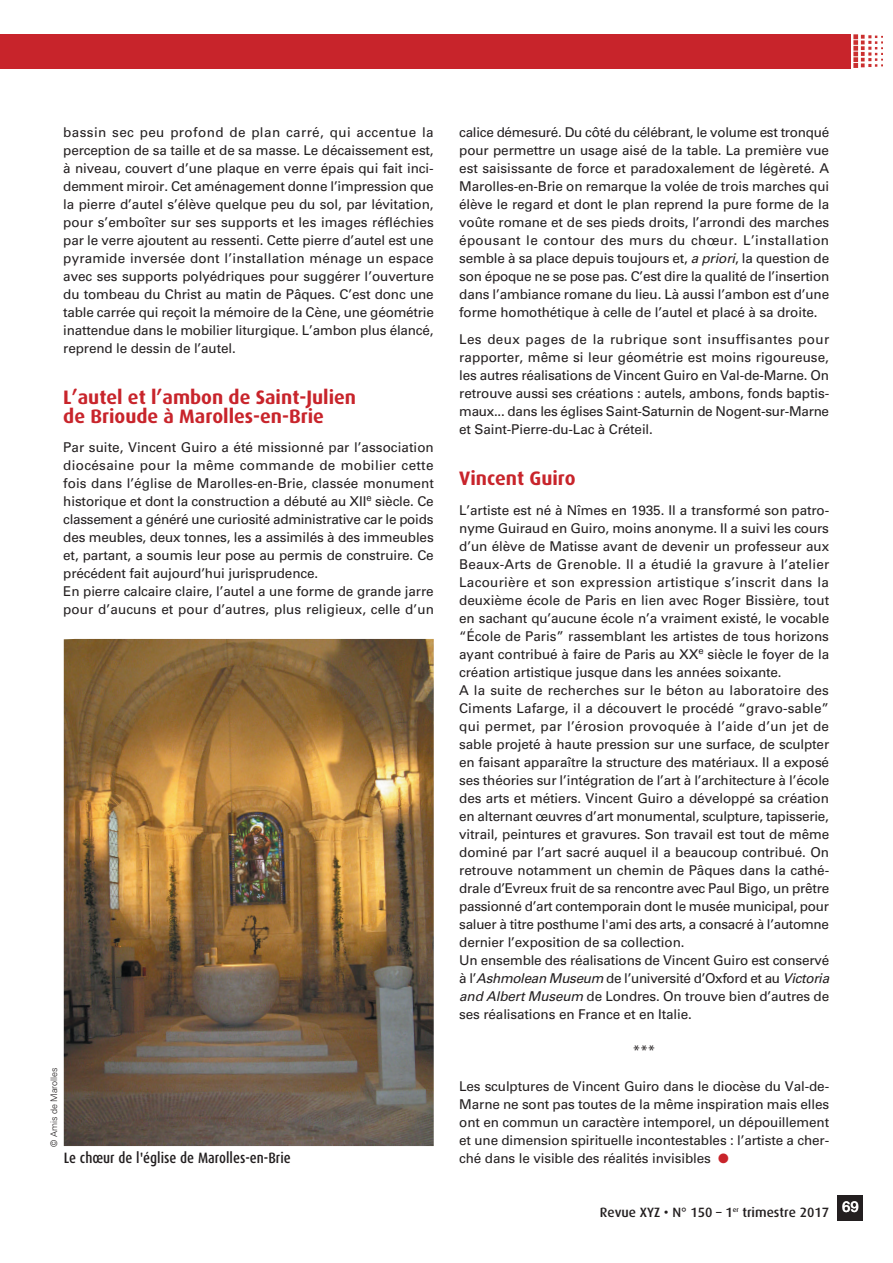
<style>
.page{position:relative;width:893px;height:1263px;background:#fff}
.page>*{position:absolute;margin:0;border:0;box-sizing:border-box;transform-origin:0 0}
.inter_2{font:700 19.5px/19.5px "Dax";color:#c8242b}
.légende{font:500 15px "Dax Condensed";color:#231f20}
.texte_courant{font:13.5px/18px "Univers LT Std";letter-spacing:-.01em;color:#231f20;text-align:justify}
.t1{font:500 13.5px "Dax";color:#231f20}
.credit{font:300 9px "Univers LT Std";color:#231f20}
.s1{font-style:italic}
.s2{color:#c8242b}
</style>
<div class="page">
<img style="left:850px;top:34px;width:32px;height:35px">
<div style="left:838px;top:1195px;width:25px;height:25px;background:#231f20"></div>
<div style="left:0;top:34px;width:850px;height:34px;background:#c8242b"></div>
<img style="left:64px;top:639px;width:370px;height:507px">
<p class="texte_courant" style="left:63px;top:123px;width:372px">bassin sec peu profond de plan carré, qui accentue la perception de sa taille et de sa masse. Le décaissement est, à niveau, couvert d’une plaque en verre épais qui fait inci&shy;demment miroir. Cet aménagement donne l’impression que la pierre d’autel s’élève quelque peu du sol, par lévitation, pour s’emboîter sur ses supports et les images réfléchies par le verre ajoutent au ressenti. Cette pierre d’autel est une pyramide inversée dont l’installation ménage un espace avec ses supports polyédriques pour suggérer l’ouverture du tombeau du Christ au matin de Pâques. C’est donc une table carrée qui reçoit la mémoire de la Cène, une géométrie inattendue dans le mobilier liturgique. L’ambon plus élancé, reprend le dessin de l’autel.</p>
<p class="inter_2" style="left:63px;top:387px;width:294px">L’autel et l’ambon de Saint-Julien de Brioude à Marolles-en-Brie</p>
<p class="texte_courant" style="left:63px;top:438px;width:372px">Par suite, Vincent Guiro a été missionné par l’association diocésaine pour la même commande de mobilier cette fois dans l’église de Marolles-en-Brie, classée monument historique et dont la construction a débuté au XII<sup>e</sup> siècle. Ce classement a généré une curiosité administrative car le poids des meubles, deux tonnes, les a assimilés à des immeubles et, partant, a soumis leur pose au permis de construire. Ce précédent fait aujourd’hui jurisprudence.</p>
<p class="texte_courant" style="left:63px;top:582px;width:372px">En pierre calcaire claire, l’autel a une forme de grande jarre pour d’aucuns et pour d’autres, plus religieux, celle d’un</p>
<p class="credit" style="left:49px;top:1147px;width:81px;rotate:-90deg">© Amis de Marolles</p>
<p class="légende" style="left:64px;top:1149px;width:228px">Le chœur de l'église de Marolles-en-Brie</p>
<p class="texte_courant" style="left:459px;top:123px;width:372px">calice démesuré. Du côté du célébrant, le volume est tronqué pour permettre un usage aisé de la table. La première vue est saisissante de force et paradoxalement de légèreté. A Marolles-en-Brie on remarque la volée de trois marches qui élève le regard et dont le plan reprend la pure forme de la voûte romane et de ses pieds droits, l’arrondi des marches épousant le contour des murs du chœur. L’installation semble à sa place depuis toujours et, <span class="s1">a priori</span>, la question de son époque ne se pose pas. C’est dire la qualité de l’insertion dans l’ambiance romane du lieu. Là aussi l’ambon est d’une forme homothétique à celle de l’autel et placé à sa droite.</p>
<p class="texte_courant" style="left:459px;top:330px;width:372px">Les deux pages de la rubrique sont insuffisantes pour rapporter, même si leur géométrie est moins rigoureuse, les autres réalisations de Vincent Guiro en Val-de-Marne. On retrouve aussi ses créations : autels, ambons, fonds baptis&shy;maux... dans les églises Saint-Saturnin de Nogent-sur-Marne et Saint-Pierre-du-Lac à Créteil.</p>
<p class="inter_2" style="left:459px;top:468px;width:118px">Vincent Guiro</p>
<p class="texte_courant" style="left:459px;top:501px;width:372px">L’artiste est né à Nîmes en 1935. Il a transformé son patro&shy;nyme Guiraud en Guiro, moins anonyme. Il a suivi les cours d’un élève de Matisse avant de devenir un professeur aux Beaux-Arts de Grenoble. Il a étudié la gravure à l’atelier Lacourière et son expression artistique s’inscrit dans la deuxième école de Paris en lien avec Roger Bissière, tout en sachant qu’aucune école n’a vraiment existé, le vocable “École de Paris” rassemblant les artistes de tous horizons ayant contribué à faire de Paris au XX<sup>e</sup> siècle le foyer de la création artistique jusque dans les années soixante.</p>
<p class="texte_courant" style="left:459px;top:681px;width:372px">A la suite de recherches sur le béton au laboratoire des Ciments Lafarge, il a découvert le procédé “gravo-sable” qui permet, par l’érosion provoquée à l’aide d’un jet de sable projeté à haute pression sur une surface, de sculpter en faisant apparaître la structure des matériaux. Il a exposé ses théories sur l’intégration de l’art à l’architecture à l’école des arts et métiers. Vincent Guiro a développé sa création en alternant œuvres d’art monumental, sculpture, tapisserie, vitrail, peintures et gravures. Son travail est tout de même dominé par l’art sacré auquel il a beaucoup contribué. On retrouve notamment un chemin de Pâques dans la cathé&shy;drale d’Evreux fruit de sa rencontre avec Paul Bigo, un prêtre passionné d’art contemporain dont le musée municipal, pour saluer à titre posthume l'ami des arts, a consacré à l’automne dernier l’exposition de sa collection.</p>
<p class="texte_courant" style="left:459px;top:951px;width:371px">Un ensemble des réalisations de Vincent Guiro est conservé à l’<span class="s1">Ashmolean Museum</span> de l’université d’Oxford et au <span class="s1">Victoria and Albert Museum</span> de Londres. On trouve bien d’autres de ses réalisations en France et en Italie.</p>
<p class="texte_courant" style="left:633px;top:1041px;width:24px">***</p>
<p class="texte_courant" style="left:459px;top:1077px;width:371px">Les sculptures de Vincent Guiro dans le diocèse du Val-de-Marne ne sont pas toutes de la même inspiration mais elles ont en commun un caractère intemporel, un dépouillement et une dimension spirituelle incontestables : l’artiste a cher&shy;ché dans le visible des réalités invisibles <span class="s2">●</span></p>
<p class="t1" style="left:600px;top:1205px;width:260px">Revue XYZ • N° 150 – 1<sup>er</sup> trimestre 2017 <sup>69</sup></p>
</div>
